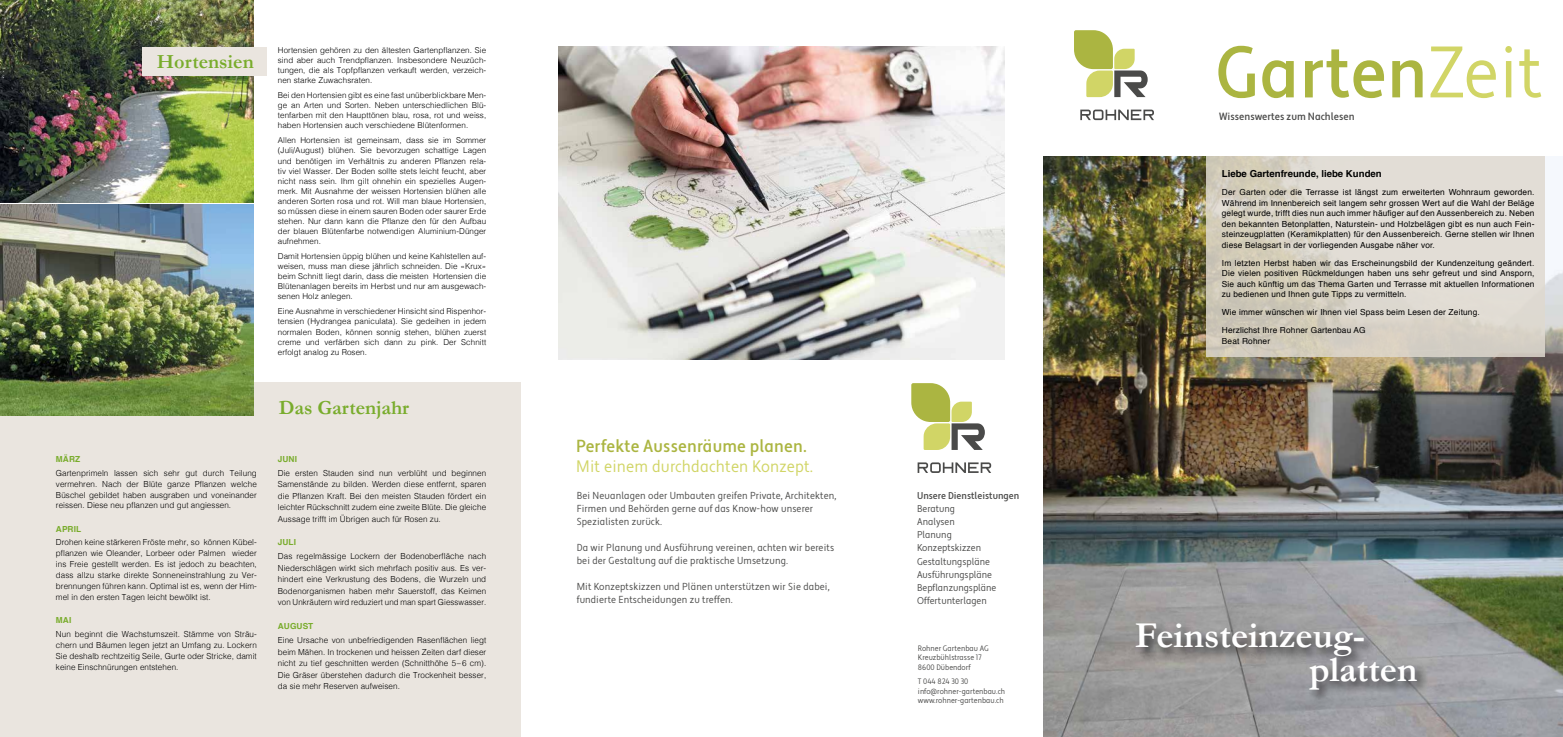
<style>
.page{position:relative;width:1563px;height:737px;background:#fff}
.page>*{position:absolute;margin:0;border:0;box-sizing:border-box;transform-origin:0 0}
.t1{font:500 condensed 72.62px "Apertura";color:#abb541}
.t2{font:700 36.75px/33.2px "Garamond";color:#fff}
.t3{font:700 20.12px "Garamond";color:#79ac2c}
.t4{font:500 condensed 17.5px "Apertura";letter-spacing:.01em;color:#abb541}
.t5{font:condensed 16.62px "Apertura";letter-spacing:.01em;color:#d1d566}
.t6{font:500 condensed 10.5px "Apertura";color:#4a4a49}
.t7{font:condensed 10.15px/13.1px "Apertura";letter-spacing:.01em;color:#4a4a49}
.t8{font:condensed 9.89px/13.1px "Apertura";color:#4a4a49}
.t9{font:500 condensed 9.89px "Apertura";color:#4a4a49}
.t10{font:700 9.62px "Helvetica";color:#000}
.t11{font:300 8.31px/11.5px "Helvetica";letter-spacing:.01em;color:#000;text-align:justify}
.t12{font:8.31px/10.5px "Helvetica";letter-spacing:.02em;color:#000;text-align:justify}
.t13{font:700 8.31px "Helvetica";letter-spacing:.01em;color:#79ac2c}
.t14{font:300 8.05px/10.1px "Helvetica";letter-spacing:.01em;color:#000;text-align:justify}
.t15{font:condensed 7.88px/9.5px "Apertura";color:#4a4a49}
.s1{font-weight:400;color:#d1d566}
</style>
<div class="page">
<svg style="left:1074px;top:30px;width:73px;height:67px"></svg>
<svg style="left:1080px;top:110px;width:74px;height:10px"></svg>
<img style="left:558px;top:46px;width:446px;height:313px">
<img style="left:1043px;top:156px;width:520px;height:581px">
<div style="left:0;top:382px;width:521px;height:355px;background:#eae5df"></div>
<img style="left:0;top:0;width:253px;height:203px">
<div style="left:142px;top:47px;width:124px;height:29px;background:#eae5df"></div>
<img style="left:0;top:205px;width:253px;height:210px">
<svg style="left:1205px;top:156px;width:339px;height:201px;background:#dad4c9"></svg>
<div style="left:1134px;top:620px;width:296px;height:83px;background:#000;opacity:.75"></div>
<svg style="left:911px;top:383px;width:74px;height:67px"></svg>
<svg style="left:917px;top:462px;width:74px;height:11px"></svg>
<h3 class="t3" style="left:157px;top:49px;width:98px">Hortensien</h3>
<p class="t13" style="left:56px;top:452px;width:26px">MÄRZ</p>
<p class="t11" style="left:56px;top:466px;width:202px;line-height:10.9px">Gartenprimeln lassen sich sehr gut durch Teilung vermehren. Nach der Blüte ganze Pflanzen welche Büschel gebildet haben ausgraben und voneinander reissen. Diese neu pflanzen und gut angiessen.</p>
<p class="t13" style="left:56px;top:522px;width:27px">APRIL</p>
<p class="t11" style="left:56px;top:536px;width:202px;line-height:10.9px">Drohen keine stärkeren Fröste mehr, so können Kübel&shy;pflanzen wie Oleander, Lorbeer oder Palmen wieder ins Freie gestellt werden. Es ist jedoch zu beachten, dass allzu starke direkte Sonneneinstrahlung zu Ver&shy;brennungen führen kann. Optimal ist es, wenn der Him&shy;mel in den ersten Tagen leicht bewölkt ist.</p>
<p class="t13" style="left:56px;top:613px;width:17px">MAI</p>
<p class="t11" style="left:56px;top:627px;width:202px;line-height:10.9px">Nun beginnt die Wachstumszeit. Stämme von Sträu&shy;chern und Bäumen legen jetzt an Umfang zu. Lockern Sie deshalb rechtzeitig Seile, Gurte oder Stricke, damit keine Einschnürungen entstehen.</p>
<p class="t14" style="left:278px;top:44px;width:210px">Hortensien gehören zu den ältesten Gartenpflanzen. Sie sind aber auch Trendpflanzen. Insbesondere Neuzüch&shy;tungen, die als Topfpflanzen verkauft werden, verzeich&shy;nen starke Zuwachsraten.</p>
<p class="t14" style="left:278px;top:90px;width:210px">Bei den Hortensien gibt es eine fast unüberblickbare Men&shy;ge an Arten und Sorten. Neben unterschiedlichen Blü&shy;tenfarben mit den Haupttönen blau, rosa, rot und weiss, haben Hortensien auch verschiedene Blütenformen.</p>
<p class="t14" style="left:278px;top:135px;width:210px">Allen Hortensien ist gemeinsam, dass sie im Sommer (Juli/August) blühen. Sie bevorzugen schattige Lagen und benötigen im Verhältnis zu anderen Pflanzen rela&shy;tiv viel Wasser. Der Boden sollte stets leicht feucht, aber nicht nass sein. Ihm gilt ohnehin ein spezielles Augen&shy;merk. Mit Ausnahme der weissen Hortensien blühen alle anderen Sorten rosa und rot. Will man blaue Hortensien, so müssen diese in einem sauren Boden oder saurer Erde stehen. Nur dann kann die Pflanze den für den Aufbau der blauen Blütenfarbe notwendigen Aluminium-Dünger aufnehmen.</p>
<p class="t14" style="left:278px;top:251px;width:210px">Damit Hortensien üppig blühen und keine Kahlstellen auf&shy;weisen, muss man diese jährlich schneiden. Die «Krux» beim Schnitt liegt darin, dass die meisten Hortensien die Blütenanlagen bereits im Herbst und nur am ausgewach&shy;senen Holz anlegen.</p>
<p class="t14" style="left:278px;top:306px;width:210px">Eine Ausnahme in verschiedener Hinsicht sind Rispenhor&shy;tensien (Hydrangea paniculata). Sie gedeihen in jedem normalen Boden, können sonnig stehen, blühen zuerst creme und verfärben sich dann zu pink. Der Schnitt erfolgt analog zu Rosen.</p>
<h3 class="t3" style="left:279px;top:395px;width:132px">Das Gartenjahr</h3>
<p class="t13" style="left:278px;top:452px;width:21px">JUNI</p>
<p class="t11" style="left:278px;top:466px;width:210px">Die ersten Stauden sind nun verblüht und beginnen Samenstände zu bilden. Werden diese entfernt, sparen die Pflanzen Kraft. Bei den meisten Stauden fördert ein leichter Rückschnitt zudem eine zweite Blüte. Die gleiche Aussage trifft im Übrigen auch für Rosen zu.</p>
<p class="t13" style="left:278px;top:536px;width:20px">JULI</p>
<p class="t11" style="left:278px;top:550px;width:210px">Das regelmässige Lockern der Bodenoberfläche nach Niederschlägen wirkt sich mehrfach positiv aus. Es ver&shy;hindert eine Verkrustung des Bodens, die Wurzeln und Bodenorganismen haben mehr Sauerstoff, das Keimen von Unkräutern wird reduziert und man spart Giesswasser.</p>
<p class="t13" style="left:278px;top:619px;width:37px">AUGUST</p>
<p class="t11" style="left:278px;top:634px;width:210px">Eine Ursache von unbefriedigenden Rasenflächen liegt beim Mähen. In trockenen und heissen Zeiten darf dieser nicht zu tief geschnitten werden (Schnitthöhe 5– 6 cm).<br>Die Gräser überstehen dadurch die Trockenheit besser, da sie mehr Reserven aufweisen.</p>
<h3 class="t4" style="left:576px;top:435px;width:232px">Perfekte Aussenräume planen.</h3>
<h3 class="t5" style="left:576px;top:456px;width:239px">Mit einem durchdachten Konzept.</h3>
<p class="t7" style="left:577px;top:489px;width:261px">Bei Neuanlagen oder Umbauten greifen Private, Architekten,<br>Firmen und Behörden gerne auf das Know-how unserer<br>Spezialisten zurück.</p>
<p class="t7" style="left:577px;top:541px;width:259px">Da wir Planung und Ausführung vereinen, achten wir bereits bei der Gestaltung auf die praktische Umsetzung.</p>
<p class="t7" style="left:577px;top:580px;width:254px">Mit Konzeptskizzen und Plänen unterstützen wir Sie dabei, fundierte Entscheidungen zu treffen.</p>
<p class="t9" style="left:917px;top:489px;width:104px">Unsere Dienstleistungen</p>
<p class="t8" style="left:917px;top:502px;width:81px">Beratung<br>Analysen<br>Planung<br>Konzeptskizzen<br>Gestaltungspläne<br>Ausführungspläne<br>Bepflanzungspläne<br>Offertunterlagen</p>
<p class="t15" style="left:918px;top:643px;width:72px">Rohner Gartenbau AG<br>Kreuzbühlstrasse 17<br>8600 Dübendorf</p>
<p class="t15" style="left:918px;top:677px;width:89px">T 044 824 30 30 info@rohner-gartenbau.ch www.rohner-gartenbau.ch</p>
<h1 class="t1" style="left:1215px;top:28px;width:329px">Garten<span class="s1">Zeit</span></h1>
<p class="t6" style="left:1219px;top:110px;width:137px">Wissenswertes zum Nachlesen</p>
<p class="t10" style="left:1222px;top:166px;width:161px">Liebe Gartenfreunde, liebe Kunden</p>
<p class="t12" style="left:1222px;top:187px;width:314px">Der Garten oder die Terrasse ist längst zum erweiterten Wohnraum geworden.<br>Während im Innenbereich seit langem sehr grossen Wert auf die Wahl der Beläge gelegt wurde, trifft dies nun auch immer häufiger auf den Aussenbereich zu. Neben den bekannten Betonplatten, Naturstein- und Holzbelägen gibt es nun auch Fein&shy;steinzeugplatten (Keramikplatten) für den Aussenbereich. Gerne stellen wir Ihnen diese Belagsart in der vorliegenden Ausgabe näher vor.</p>
<p class="t12" style="left:1222px;top:258px;width:314px">Im letzten Herbst haben wir das Erscheinungsbild der Kundenzeitung geändert.<br>Die vielen positiven Rückmeldungen haben uns sehr gefreut und sind Ansporn, Sie auch künftig um das Thema Garten und Terrasse mit aktuellen Informationen zu bedienen und Ihnen gute Tipps zu vermitteln.</p>
<p class="t12" style="left:1222px;top:303px;width:259px;line-height:17.9px">Wie immer wünschen wir Ihnen viel Spass beim Lesen der Zeitung.<br>Herzlichst Ihre Rohner Gartenbau AG</p>
<p class="t12" style="left:1222px;top:335px;width:50px">Beat Rohner</p>
<h2 class="t2" style="left:1309px;top:618px;width:109px;text-indent:-175px">Feinsteinzeug&shy;platten</h2>
</div>
